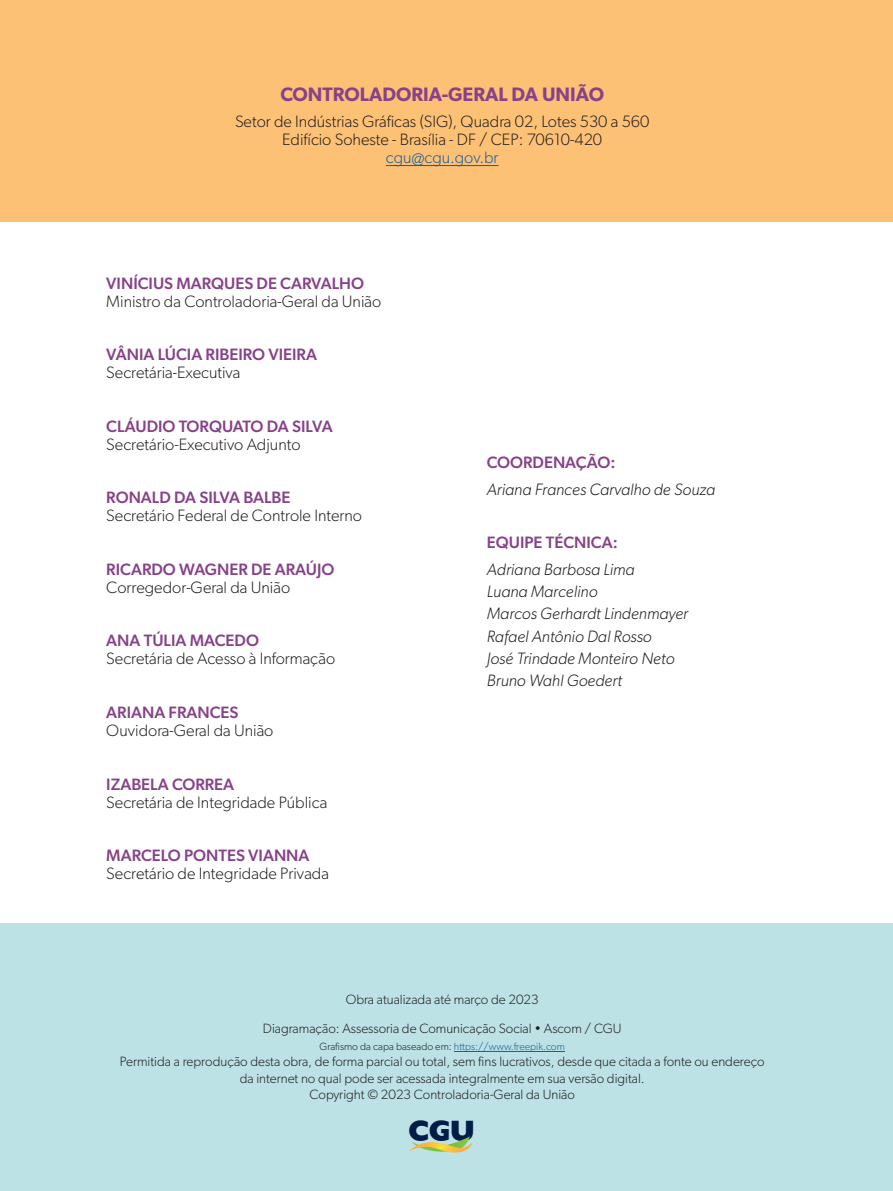
<style>
.page{position:relative;width:893px;height:1191px;background:#fff}
.page>*{position:absolute;margin:0;border:0;box-sizing:border-box;transform-origin:0 0}
.t1{font:800 29.4px "Humanist 521 BT";color:#001c47}
.TEXTO_CORRENTE{font:600 19.5px "Gibson";color:#874289}
.CARGO_DA_AUTORIDADE{font:300 16.5px "Gibson";color:#231f20}
.NOME_DA_AUTORIDADE{font:500 16.5px "Gibson";color:#874289}
.EQUIPE_TÉCNICA{font:italic 300 16.5px "Gibson";color:#231f20}
.ENDEREÇO_DA_CGU{font:300 16.5px "Gibson";color:#231f20}
.ENDEREÇO_DA_CGU-2{font:300 16.5px "Gibson";color:#175d9e}
.FICHA_TÉCNICA{font:300 13.5px/16.5px "Gibson";color:#231f20;text-align:center}
.FICHA_TÉCNICA-2{font:300 10.5px "Gibson";color:#231f20}
.s1{color:#175d9e}
</style>
<div class="page">
<div style="left:0;top:0;width:893px;height:221px;background:#fdc176"></div>
<div style="left:0;top:923px;width:893px;height:268px;background:#bce2e5"></div>
<hr style="left:386px;top:165px;width:113px;height:1px;background:#175d9e">
<hr style="left:454px;top:1051px;width:111px;height:1px;background:#175d9e">
<svg style="left:409px;top:1136px;width:63px;height:17px"></svg>
<p class="TEXTO_CORRENTE" style="left:280px;top:82px;width:325px">CONTROLADORIA-GERAL DA UNIÃO</p>
<p class="ENDEREÇO_DA_CGU" style="left:235px;top:112px;width:416px">Setor de Indústrias Gráficas (SIG), Quadra 02, Lotes 530 a 560</p>
<p class="ENDEREÇO_DA_CGU" style="left:282px;top:130px;width:321px">Edifício Soheste - Brasília - DF / CEP: 70610-420</p>
<p class="ENDEREÇO_DA_CGU-2" style="left:386px;top:148px;width:114px">cgu@cgu.gov.br</p>
<p class="NOME_DA_AUTORIDADE" style="left:106px;top:273px;width:259px">VINÍCIUS MARQUES DE CARVALHO</p>
<p class="CARGO_DA_AUTORIDADE" style="left:106px;top:291px;width:276px">Ministro da Controladoria-Geral da União</p>
<p class="NOME_DA_AUTORIDADE" style="left:106px;top:345px;width:212px">VÂNIA LÚCIA RIBEIRO VIEIRA</p>
<p class="CARGO_DA_AUTORIDADE" style="left:106px;top:363px;width:136px">Secretária-Executiva</p>
<p class="NOME_DA_AUTORIDADE" style="left:106px;top:416px;width:228px">CLÁUDIO TORQUATO DA SILVA</p>
<p class="CARGO_DA_AUTORIDADE" style="left:106px;top:434px;width:196px">Secretário-Executivo Adjunto</p>
<p class="NOME_DA_AUTORIDADE" style="left:106px;top:488px;width:186px">RONALD DA SILVA BALBE</p>
<p class="CARGO_DA_AUTORIDADE" style="left:106px;top:506px;width:257px">Secretário Federal de Controle Interno</p>
<p class="NOME_DA_AUTORIDADE" style="left:106px;top:559px;width:230px">RICARDO WAGNER DE ARAÚJO</p>
<p class="CARGO_DA_AUTORIDADE" style="left:106px;top:577px;width:185px">Corregedor-Geral da União</p>
<p class="NOME_DA_AUTORIDADE" style="left:106px;top:631px;width:154px">ANA TÚLIA MACEDO</p>
<p class="CARGO_DA_AUTORIDADE" style="left:106px;top:649px;width:230px">Secretária de Acesso à Informação</p>
<p class="NOME_DA_AUTORIDADE" style="left:106px;top:702px;width:134px">ARIANA FRANCES</p>
<p class="CARGO_DA_AUTORIDADE" style="left:106px;top:720px;width:169px">Ouvidora-Geral da União</p>
<p class="NOME_DA_AUTORIDADE" style="left:106px;top:774px;width:129px">IZABELA CORREA</p>
<p class="CARGO_DA_AUTORIDADE" style="left:106px;top:792px;width:223px">Secretária de Integridade Pública</p>
<p class="NOME_DA_AUTORIDADE" style="left:106px;top:845px;width:205px">MARCELO PONTES VIANNA</p>
<p class="CARGO_DA_AUTORIDADE" style="left:106px;top:863px;width:224px">Secretário de Integridade Privada</p>
<p class="NOME_DA_AUTORIDADE" style="left:487px;top:453px;width:130px">COORDENAÇÃO:</p>
<p class="EQUIPE_TÉCNICA" style="left:487px;top:479px;width:230px">Ariana Frances Carvalho de Souza</p>
<p class="NOME_DA_AUTORIDADE" style="left:487px;top:533px;width:133px">EQUIPE TÉCNICA:</p>
<p class="EQUIPE_TÉCNICA" style="left:487px;top:559px;width:149px">Adriana Barbosa Lima</p>
<p class="EQUIPE_TÉCNICA" style="left:487px;top:581px;width:112px">Luana Marcelino</p>
<p class="EQUIPE_TÉCNICA" style="left:487px;top:604px;width:203px">Marcos Gerhardt Lindenmayer</p>
<p class="EQUIPE_TÉCNICA" style="left:487px;top:626px;width:166px">Rafael Antônio Dal Rosso</p>
<p class="EQUIPE_TÉCNICA" style="left:487px;top:648px;width:189px">José Trindade Monteiro Neto</p>
<p class="EQUIPE_TÉCNICA" style="left:487px;top:670px;width:137px">Bruno Wahl Goedert</p>
<p class="FICHA_TÉCNICA" style="left:346px;top:991px;width:194px">Obra atualizada até março de 2023</p>
<p class="FICHA_TÉCNICA" style="left:263px;top:1020px;width:360px">Diagramação: Assessoria de Comunicação Social • Ascom / CGU</p>
<p class="FICHA_TÉCNICA-2" style="left:319px;top:1040px;width:247px">Grafismo da capa baseado em: <span class="s1">https://www.freepik.com</span></p>
<p class="FICHA_TÉCNICA" style="left:120px;top:1053px;width:646px">Permitida a reprodução desta obra, de forma parcial ou total, sem fins lucrativos, desde que citada a fonte ou endereço da internet no qual pode ser acessada integralmente em sua versão digital.</p>
<p class="FICHA_TÉCNICA" style="left:309px;top:1086px;width:267px">Copyright © 2023 Controladoria-Geral da União</p>
<p class="t1" style="left:408px;top:1113px;width:68px">CGU</p>
</div>
